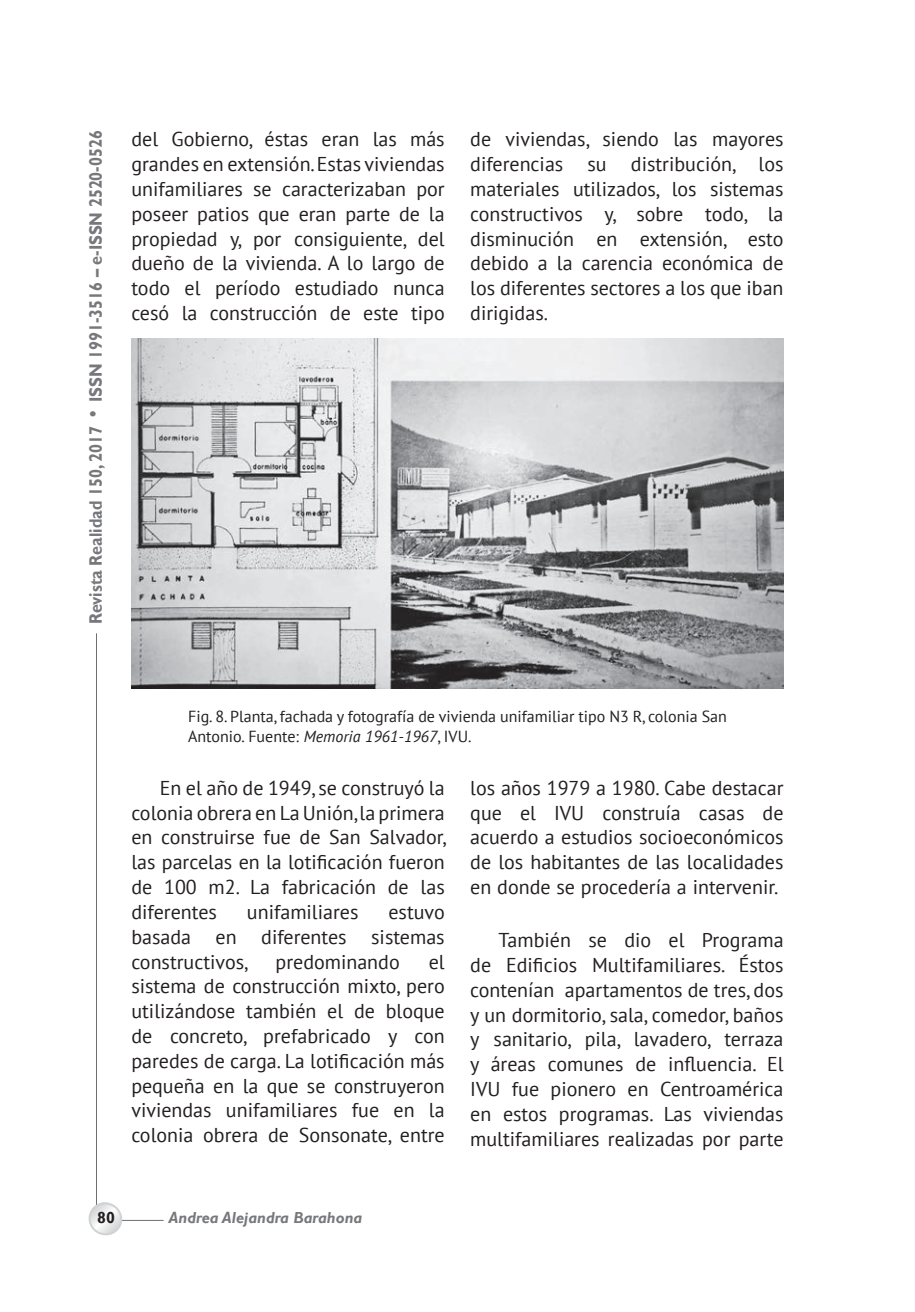
<style>
.page{position:relative;width:915px;height:1312px;background:#fff}
.page>*{position:absolute;margin:0;border:0;box-sizing:border-box;transform-origin:0 0}
.t1{font:20px/24.8px "PT Sans";color:#231f20;text-align:justify}
.t2{font:700 18px "Gill Sans";color:#76787b;scale:.9 1}
.t3{font:16px/20px "PT Sans";color:#231f20}
.t4{font:italic 700 16px "Gill Sans";color:#76787b}
.t5{font:700 16px "Gill Sans";color:#231f20}
.s1{font-size:20px}
.s2{font-style:italic}
</style>
<div class="page">
<hr style="left:96px;top:633px;width:1px;height:579px;background:#6d6f71">
<hr style="left:104px;top:1220px;width:60px;height:1px;background:#6d6f71">
<svg style="left:88px;top:1202px;width:38px;height:34px"></svg>
<img style="left:132px;top:339px;width:651px;height:349px">
<p class="t2" style="left:85px;top:624px;width:550px;rotate:-90deg">Revista Realidad 150, 2017 <span class="s1">•</span> ISSN 1991-3516 – e-ISSN 2520-0526</p>
<p class="t1" style="left:131px;top:126px;width:315px">del Gobierno, éstas eran las más grandes en extensión. Estas viviendas unifamiliares se caracterizaban por poseer patios que eran parte de la propiedad y, por consiguiente, del dueño de la vivienda. A lo largo de todo el período estudiado nunca cesó la construcción de este tipo</p>
<p class="t1" style="left:470px;top:126px;width:315px">de viviendas, siendo las mayores diferencias su distribución, los materiales utilizados, los sistemas constructivos y, sobre todo, la disminución en extensión, esto debido a la carencia económica de los diferentes sectores a los que iban dirigidas.</p>
<p class="t3" style="left:188px;top:705px;width:540px">Fig. 8. Planta, fachada y fotografía de vivienda unifamiliar tipo N3 R, colonia San<br>Antonio. Fuente: <span class="s2">Memoria 1961-1967</span>, IVU.</p>
<p class="t1" style="left:131px;top:775px;width:316px;text-indent:28px">En el año de 1949, se construyó la colonia obrera en La Unión, la primera en construirse fue de San Salvador, las parcelas en la lotificación fueron de 100 m2. La fabricación de las diferentes</p>
<p class="t1" style="left:470px;top:775px;width:315px">los años 1979 a 1980. Cabe destacar que el IVU construía casas de acuerdo a estudios socioeconómicos de los habitantes de las localidades en donde se procedería a intervenir.</p>
<p class="t1" style="left:470px;top:927px;width:315px;text-indent:28px">También se dio el Programa de Edificios Multifamiliares. Éstos contenían apartamentos de tres, dos y un dormitorio, sala, comedor, baños y sanitario, pila, lavadero, terraza y áreas comunes de influencia. El IVU fue pionero en Centroamérica en estos programas. Las viviendas multifamiliares realizadas por parte</p>
<p class="t1" style="left:247px;top:899px;width:113px">unifamiliares</p>
<p class="t1" style="left:131px;top:899px;width:315px;text-indent:257px">estuvo basada en diferentes sistemas constructivos,</p>
<p class="t1" style="left:275px;top:948px;width:126px">predominando</p>
<p class="t1" style="left:131px;top:948px;width:315px;text-indent:297px">el sistema de construcción mixto, pero utilizándose también el de bloque de concreto, prefabricado y con paredes de carga. La lotificación más pequeña en la que se construyeron viviendas unifamiliares fue en la colonia obrera de Sonsonate, entre</p>
<p class="t5" style="left:97px;top:1207px;width:19px">80</p>
<p class="t4" style="left:169px;top:1207px;width:195px">Andrea Alejandra Barahona</p>
</div>
